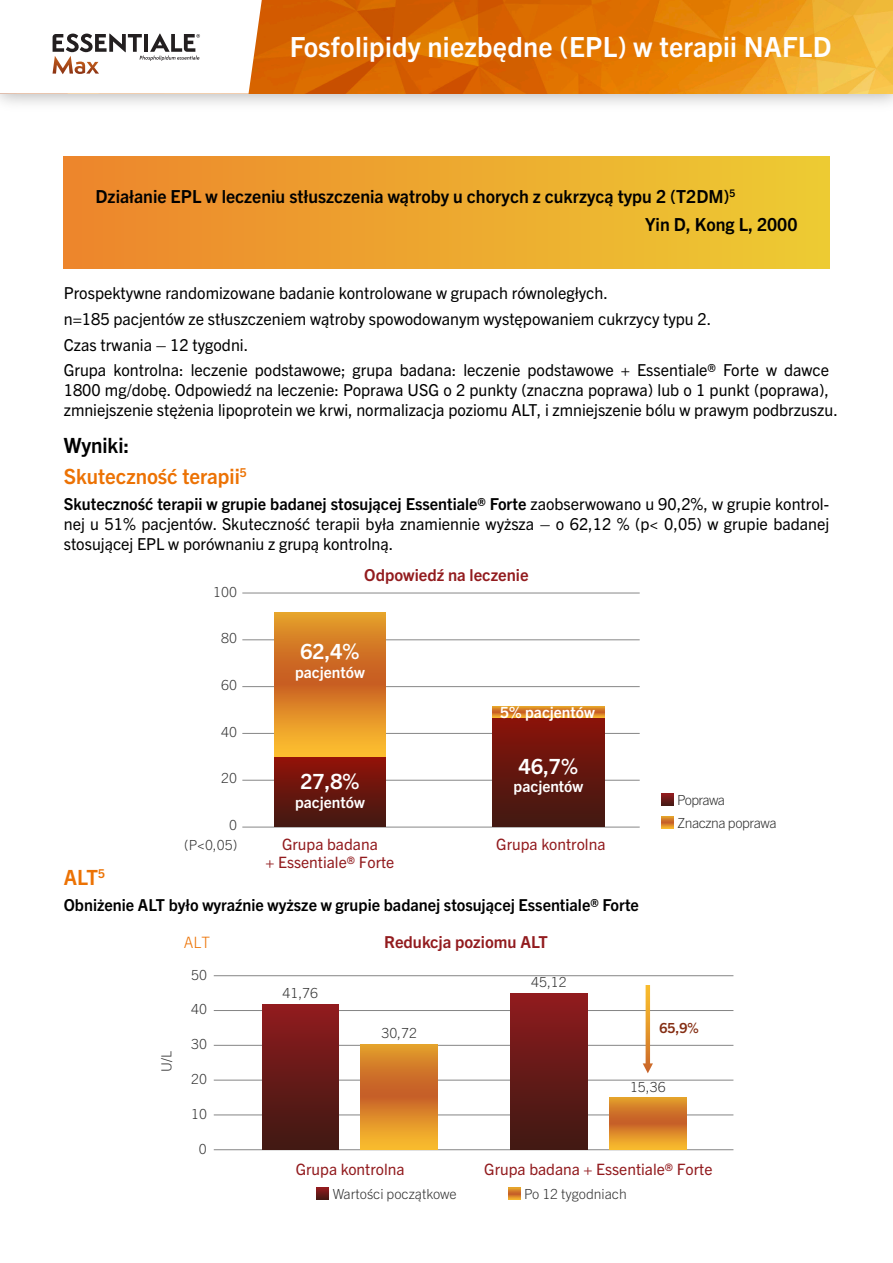
<style>
.page{position:relative;width:893px;height:1263px;background:#fff}
.page>*{position:absolute;margin:0;border:0;box-sizing:border-box;transform-origin:0 0}
.t1{font:700 27.75px "Trade Gothic Next LT Pro";letter-spacing:.01em;color:#fff}
.t2{font:700 21px/31.2px "Trade Gothic Next LT Pro";color:#ec7204}
.t3{font:700 21px "Trade Gothic Next LT Pro";color:#fff}
.t4{font:700 18px/27.6px "Trade Gothic Next LT Pro";color:#000}
.t5{font:16.5px/25.8px "Trade Gothic Next LT Pro";color:#000}
.t6{font:700 16.5px "Trade Gothic Next LT Pro";color:#000}
.t7{font:700 16.5px "Trade Gothic Next LT Pro";color:#921b1e}
.t8{font:15.75px/18.9px "Trade Gothic Next LT Pro";color:#921b1e;text-align:center}
.t9{font:300 15.75px "Trade Gothic Next LT Pro";color:#ec7204}
.t10{font:700 15.45px "Trade Gothic Next LT Pro";color:#fff}
.t11{font:300 13.95px/19.8px "Trade Gothic Next LT Pro";color:#333;text-align:right}
.t12{font:300 13.95px/23.9px "Trade Gothic Next LT Pro";letter-spacing:-.03em;color:#333}
.t13{font:700 13.95px "Trade Gothic Next LT Pro";color:#842d12}
.s1{color:#000}
.s2{font-weight:700}
</style>
<div class="page">
<img style="left:262px;top:0;width:631px;height:94px">
<svg style="left:0;top:0;width:262px;height:94px"></svg>
<div style="left:64px;top:156px;width:765px;height:112px;background:linear-gradient(to right,#ed852c,#edcb33)"></div>
<hr style="left:214px;top:1149px;width:519px;height:1px;background:#858585">
<hr style="left:214px;top:1115px;width:519px;height:1px;background:#858585">
<hr style="left:214px;top:1080px;width:519px;height:1px;background:#858585">
<hr style="left:214px;top:1045px;width:519px;height:1px;background:#858585">
<hr style="left:214px;top:1010px;width:519px;height:1px;background:#858585">
<hr style="left:214px;top:975px;width:519px;height:1px;background:#858585">
<svg style="left:317px;top:1188px;width:12px;height:12px"></svg>
<svg style="left:509px;top:1188px;width:11px;height:12px"></svg>
<div style="left:262px;top:1005px;width:77px;height:144px;background:linear-gradient(to bottom,#901b1e,#3f1913)"></div>
<svg style="left:361px;top:1044px;width:77px;height:105px;background:#da862a"></svg>
<div style="left:511px;top:993px;width:76px;height:156px;background:linear-gradient(to bottom,#901b1e,#3f1913)"></div>
<svg style="left:609px;top:1097px;width:77px;height:52px;background:#da8629"></svg>
<hr style="left:242px;top:780px;width:398px;height:1px;background:#878787">
<hr style="left:242px;top:733px;width:398px;height:1px;background:#878787">
<hr style="left:242px;top:686px;width:398px;height:1px;background:#878787">
<hr style="left:242px;top:639px;width:398px;height:1px;background:#878787">
<hr style="left:242px;top:593px;width:398px;height:1px;background:#878787">
<hr style="left:242px;top:827px;width:398px;height:1px;background:#878787">
<div style="left:274px;top:757px;width:112px;height:70px;background:linear-gradient(to bottom,#921208,#411912)"></div>
<svg style="left:274px;top:612px;width:112px;height:145px;background:#dd8727"></svg>
<svg style="left:661px;top:794px;width:12px;height:12px"></svg>
<svg style="left:661px;top:816px;width:12px;height:12px"></svg>
<svg style="left:643px;top:985px;width:10px;height:88px"></svg>
<svg style="left:493px;top:718px;width:111px;height:109px;background:#64160d"></svg>
<svg style="left:493px;top:706px;width:111px;height:12px"></svg>
<h1 class="t1" style="left:290px;top:28px;width:543px">Fosfolipidy niezbędne (EPL) w terapii NAFLD</h1>
<p class="t4" style="left:645px;top:182px;width:154px;text-indent:-550px">Działanie EPL w leczeniu stłuszczenia wątroby u chorych z cukrzycą typu 2 (T2DM)<sup>5<br></sup>Yin D, Kong L, 2000</p>
<p class="t5" style="left:64px;top:279px;width:767px">Prospektywne randomizowane badanie kontrolowane w grupach równoległych.<br>n=185 pacjentów ze stłuszczeniem wątroby spowodowanym występowaniem cukrzycy typu 2.<br>Czas trwania – 12 tygodni.<br>Grupa kontrolna: leczenie podstawowe; grupa badana: leczenie podstawowe + Essentiale® Forte w dawce</p>
<p class="t5" style="left:64px;top:379px;width:776px;line-height:19.8px">1800 mg/dobę. Odpowiedź na leczenie: Poprawa USG o 2 punkty (znaczna poprawa) lub o 1 punkt (poprawa), zmniejszenie stężenia lipoprotein we krwi, normalizacja poziomu ALT, i zmniejszenie bólu w prawym podbrzuszu.</p>
<p class="t2" style="left:64px;top:429px;width:184px"><span class="s1">Wyniki:<br></span>Skuteczność terapii<sup>5</sup></p>
<p class="t5" style="left:64px;top:493px;width:767px;line-height:19.8px;text-align:justify"><span class="s2">Skuteczność terapii w grupie badanej stosującej Essentiale® Forte</span> zaobserwowano u 90,2%, w grupie kontrol&shy;nej u 51% pacjentów. Skuteczność terapii była znamiennie wyższa – o 62,12 % (p&lt; 0,05) w grupie badanej stosującej EPL w porównaniu z grupą kontrolną.</p>
<p class="t7" style="left:364px;top:564px;width:166px">Odpowiedź na leczenie</p>
<p class="t11" style="left:213px;top:581px;width:25px">100</p>
<p class="t11" style="left:221px;top:627px;width:17px">80</p>
<p class="t11" style="left:221px;top:674px;width:17px">60</p>
<p class="t11" style="left:221px;top:721px;width:17px">40</p>
<p class="t11" style="left:221px;top:767px;width:17px">20</p>
<p class="t11" style="left:184px;top:814px;width:55px">0 (P&lt;0,05)</p>
<p class="t3" style="left:300px;top:637px;width:61px">62,4%</p>
<p class="t10" style="left:295px;top:661px;width:71px">pacjentów</p>
<p class="t10" style="left:500px;top:701px;width:96px">5% pacjentów</p>
<p class="t3" style="left:519px;top:751px;width:61px">46,7%</p>
<p class="t10" style="left:514px;top:776px;width:71px">pacjentów</p>
<p class="t3" style="left:300px;top:767px;width:61px">27,8%</p>
<p class="t10" style="left:295px;top:791px;width:71px">pacjentów</p>
<p class="t12" style="left:677px;top:787px;width:101px">Poprawa<br>Znaczna poprawa</p>
<p class="t8" style="left:265px;top:833px;width:130px">Grupa badana<br>+ Essentiale® Forte</p>
<p class="t8" style="left:496px;top:833px;width:111px">Grupa kontrolna</p>
<p class="t2" style="left:64px;top:861px;width:43px">ALT<sup>5</sup></p>
<p class="t6" style="left:64px;top:894px;width:577px">Obniżenie ALT było wyraźnie wyższe w grupie badanej stosującej Essentiale® Forte</p>
<p class="t9" style="left:184px;top:931px;width:28px">ALT</p>
<p class="t7" style="left:384px;top:931px;width:165px">Redukcja poziomu ALT</p>
<p class="t11" style="left:191px;top:964px;width:17px">50</p>
<p class="t11" style="left:191px;top:998px;width:17px">40</p>
<p class="t11" style="left:191px;top:1033px;width:17px">30</p>
<p class="t11" style="left:191px;top:1068px;width:17px">20</p>
<p class="t11" style="left:191px;top:1103px;width:17px">10</p>
<p class="t11" style="left:199px;top:1138px;width:9px">0</p>
<p class="t11" style="left:531px;top:971px;width:37px">45,12</p>
<p class="t11" style="left:283px;top:982px;width:37px">41,76</p>
<p class="t13" style="left:659px;top:1018px;width:41px">65,9%</p>
<p class="t11" style="left:381px;top:1022px;width:37px">30,72</p>
<p class="t11" style="left:156px;top:1071px;width:22px;rotate:-90deg">U/L</p>
<p class="t11" style="left:630px;top:1076px;width:37px">15,36</p>
<p class="t8" style="left:296px;top:1159px;width:110px">Grupa kontrolna</p>
<p class="t8" style="left:484px;top:1159px;width:230px">Grupa badana + Essentiale® Forte</p>
<p class="t11" style="left:333px;top:1183px;width:126px">Wartości początkowe</p>
<p class="t11" style="left:524px;top:1183px;width:104px">Po 12 tygodniach</p>
</div>
